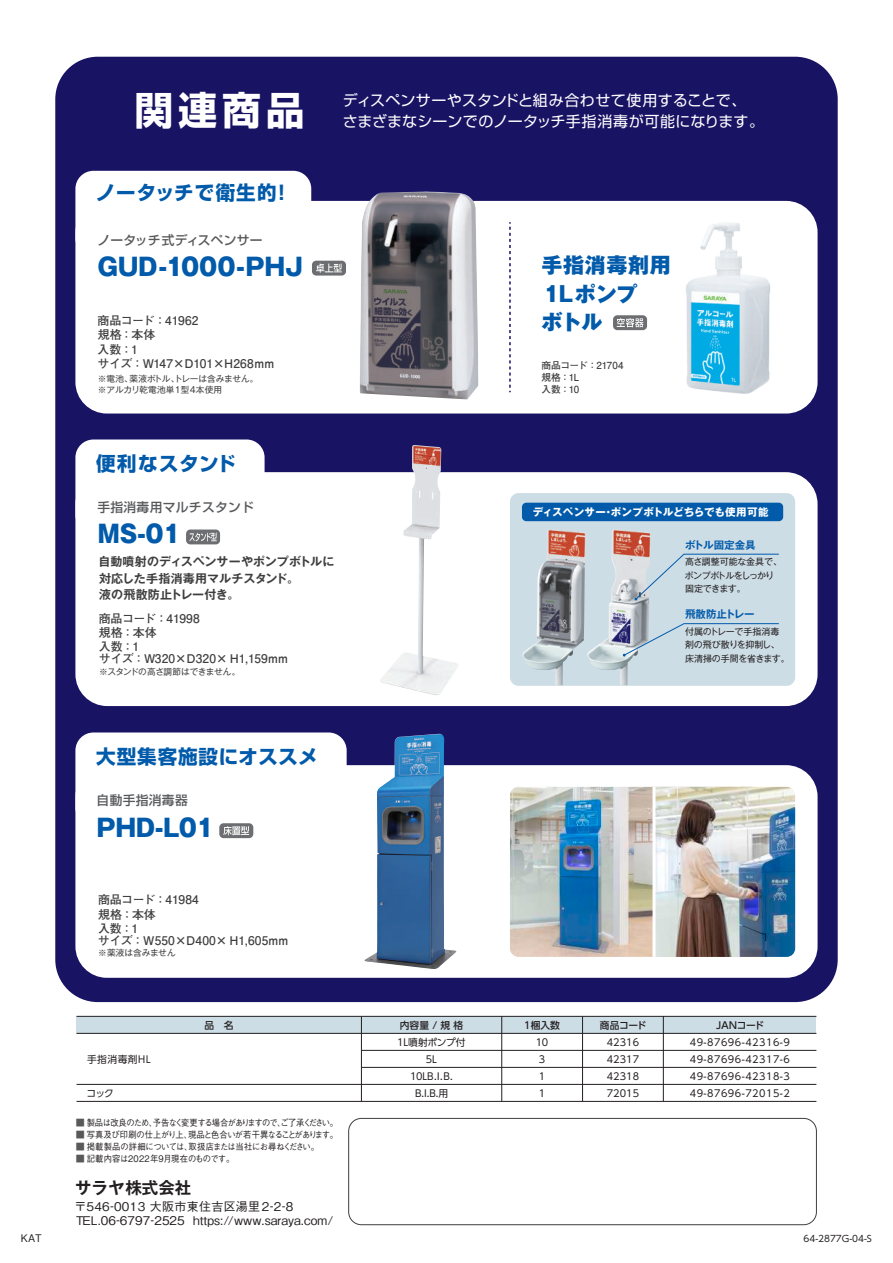
<style>
.page{position:relative;width:893px;height:1263px;background:#fff}
.page>*{position:absolute;margin:0;border:0;box-sizing:border-box;transform-origin:0 0}
.t1{font:700 38.85px "Shin Go Pro";color:#fff}
.t2{font:800 24px "Gothic MB101 Pro";letter-spacing:-.025em;color:#015aaa}
.t3{font:800 21px/28.7px "Gothic MB101 Pro";letter-spacing:.03em;color:#015aaa}
.t4{font:700 19.5px "Shin Go Pro";letter-spacing:.045em;color:#015aaa}
.t5{font:700 16.5px "Gothic MB101 Pro De";color:#231f20}
.t6{font:15px/21px "Shin Go Pro";letter-spacing:.01em;color:#fff}
.t7{font:500 12.75px "Shin Go Pro";letter-spacing:.025em;color:#58595b}
.t8{font:700 12px/14.4px "Futo Go B101 Pro";color:#3e3e3f}
.t9{font:500 12px/14.4px "Gothic BBB Pro";letter-spacing:.005em;color:#231f20}
.t10{font:700 12px/16.5px "Gothic MB101 Pro De";letter-spacing:.01em;color:#3e3e3f}
.t11{font:700 10.5px "Gothic MB101 Pro";letter-spacing:.02em;color:#fff}
.t12{font:700 10.5px "Gothic MB101 Pro De";color:#015aaa}
.t13{font:500 10.5px "Gothic BBB Pro";color:#231f20}
.t14{font:9.75px "UD Shin Go Pro";letter-spacing:.05em;color:#231f20}
.t15{font:500 9.75px "UD Shin Go Pro";letter-spacing:-.03em;color:#231f20}
.t16{font:700 9.75px/11.7px "Futo Go B101 Pro";letter-spacing:-.02em;color:#3e3e3f}
.t17{font:9.75px "UD Shin Go Pro";letter-spacing:-.025em;color:#231f20}
.t18{font:500 9px "Gothic BBB Pro";letter-spacing:-.095em;color:#231f20;scale:.92 1}
.t19{font:9px/13.5px "Gothic MB101 Pro";letter-spacing:-.01em;color:#231f20}
.t20{font:500 9px "Gothic BBB Pro";letter-spacing:-.06em;color:#231f20;scale:.92 1}
.t21{font:500 9px "Gothic BBB Pro";letter-spacing:-.025em;color:#231f20;scale:.92 1}
.t22{font:9px/13.5px "Gothic MB101 Pro";letter-spacing:-.06em;color:#231f20}
.t23{font:500 9px "Gothic BBB Pro";letter-spacing:.015em;color:#231f20;scale:.92 1}
.t24{font:9px "UD Shin Go Pro";color:#231f20}
.t25{font:8.7px/10.5px "Gothic MB101 Pro";color:#3e3e3f}
.t26{font:8.7px "Gothic MB101 Pro";letter-spacing:-.045em;color:#3e3e3f}
.s1{color:#58595b}
</style>
<div class="page">
<div style="left:55px;top:57px;width:783px;height:945px;background:#191364;border-radius:43px"></div>
<div style="left:75px;top:472px;width:742px;height:234px;background:#fff;border-radius:32px"></div>
<div style="left:75px;top:439px;width:190px;height:94px;background:#fff;border-radius:18px"></div>
<div style="left:510px;top:493px;width:285px;height:193px;background:#cddde6;border-radius:9px"></div>
<div style="left:75px;top:201px;width:742px;height:212px;background:#fff;border-radius:31px"></div>
<div style="left:75px;top:765px;width:742px;height:213px;background:#fff;border-radius:31px"></div>
<img style="left:359px;top:191px;width:119px;height:208px">
<div style="left:75px;top:171px;width:236px;height:85px;background:#fff;border-radius:18px"></div>
<div style="left:75px;top:732px;width:272px;height:94px;background:#fff;border-radius:18px"></div>
<div style="left:312px;top:261px;width:34px;height:15px;background:#6d6e71;border-radius:4px"></div>
<svg style="left:316px;top:264px;width:26px;height:9px"></svg>
<div style="left:219px;top:823px;width:34px;height:15px;background:#6d6e71;border-radius:4px"></div>
<svg style="left:223px;top:826px;width:26px;height:9px"></svg>
<div style="left:186px;top:529px;width:34px;height:15px;background:#6d6e71;border-radius:4px"></div>
<svg style="left:189px;top:532px;width:28px;height:9px"></svg>
<img style="left:686px;top:222px;width:84px;height:172px">
<svg style="left:509px;top:222px;width:2px;height:170px"></svg>
<img style="left:380px;top:445px;width:79px;height:250px">
<img style="left:364px;top:734px;width:92px;height:235px">
<img style="left:522px;top:529px;width:129px;height:156px">
<div style="left:522px;top:503px;width:261px;height:18px;background:#015aaa;border-radius:4px"></div>
<svg style="left:634px;top:553px;width:145px;height:48px"></svg>
<svg style="left:623px;top:623px;width:156px;height:34px"></svg>
<div style="left:613px;top:315px;width:34px;height:15px;background:#6d6e71;border-radius:4px"></div>
<svg style="left:617px;top:318px;width:26px;height:9px"></svg>
<img style="left:510px;top:787px;width:142px;height:170px">
<img style="left:652px;top:787px;width:143px;height:170px">
<div style="left:348px;top:1118px;width:469px;height:107px;border:1px solid #3f3f40;border-radius:13px"></div>
<div style="left:77px;top:1016px;width:739px;height:17px;background:#cddde6"></div>
<hr style="left:77px;top:1084px;width:739px;height:1px;background:#231f20">
<hr style="left:361px;top:1050px;width:455px;height:1px;background:#231f20">
<hr style="left:77px;top:1033px;width:739px;height:1px;background:#231f20">
<hr style="left:361px;top:1067px;width:455px;height:1px;background:#231f20">
<hr style="left:77px;top:1016px;width:739px;height:1px;background:#231f20">
<hr style="left:361px;top:1016px;width:1px;height:85px;background:#231f20">
<hr style="left:663px;top:1016px;width:1px;height:85px;background:#231f20">
<hr style="left:501px;top:1016px;width:1px;height:85px;background:#231f20">
<hr style="left:582px;top:1016px;width:1px;height:85px;background:#231f20">
<hr style="left:77px;top:1101px;width:739px;height:1px;background:#231f20">
<h1 class="t1" style="left:135px;top:80px;width:172px">関連商品</h1>
<p class="t6" style="left:343px;top:87px;width:423px">ディスペンサーやスタンドと組み合わせて使用することで、さまざまなシーンでのノータッチ手指消毒が可能になります。</p>
<h3 class="t4" style="left:96px;top:177px;width:197px">ノータッチで衛生的！</h3>
<p class="t7" style="left:97px;top:230px;width:167px">ノータッチ式ディスペンサー</p>
<h2 class="t2" style="left:97px;top:246px;width:207px">GUD-1000-PHJ</h2>
<p class="t8" style="left:98px;top:311px;width:178px">商品コード：41962<br>規格：本体<br>入数：1<br>サイズ：W147×D101×H268mm</p>
<p class="t25" style="left:98px;top:372px;width:162px">※電池、薬液ボトル、トレーは含みません。※アルカリ乾電池単1型4本使用</p>
<h3 class="t4" style="left:96px;top:448px;width:141px">便利なスタンド</h3>
<p class="t7" style="left:97px;top:497px;width:158px">手指消毒用マルチスタンド</p>
<h2 class="t2" style="left:97px;top:514px;width:85px">MS-01</h2>
<p class="t10" style="left:99px;top:552px;width:237px">自動噴射のディスペンサーやポンプボトルに対応した手指消毒用マルチスタンド。<br>液の飛散防止トレー付き。</p>
<p class="t8" style="left:99px;top:609px;width:102px">商品コード：41998規格：本体<br>入数：1</p>
<p class="t8" style="left:99px;top:650px;width:191px">サイズ：W320×D320× H1,159mm</p>
<p class="t26" style="left:99px;top:664px;width:143px">※スタンドの高さ調節はできません。</p>
<h3 class="t4" style="left:96px;top:741px;width:223px">大型集客施設にオススメ</h3>
<p class="t7" style="left:97px;top:790px;width:93px">自動手指消毒器</p>
<h2 class="t2" style="left:97px;top:808px;width:120px">PHD-L01</h2>
<p class="t8" style="left:98px;top:891px;width:102px">商品コード：41984規格：本体<br>入数：1</p>
<p class="t8" style="left:98px;top:932px;width:192px">サイズ：W550×D400× H1,605mm</p>
<p class="t25" style="left:98px;top:946px;width:79px">※薬液は含みません</p>
<h3 class="t3" style="left:542px;top:248px;width:131px">手指消毒剤用<br>１Lポンプ<br>ボトル</h3>
<p class="t16" style="left:541px;top:358px;width:84px">商品コード：21704規格：1L<br>入数：10</p>
<p class="t11" style="left:533px;top:503px;width:237px">ディスペンサー・ポンプボトルどちらでも使用可能</p>
<p class="t12" style="left:685px;top:537px;width:72px">ボトル固定金具</p>
<p class="t22" style="left:685px;top:554px;width:99px">高さ調整可能な金具で、ポンプボトルをしっかり固定できます。</p>
<p class="t12" style="left:685px;top:606px;width:71px">飛散防止トレー</p>
<p class="t19" style="left:685px;top:623px;width:106px">付属のトレーで手指消毒剤の飛び散りを抑制し、床清掃の手間を省きます。</p>
<p class="t14" style="left:87px;top:1051px;width:68px">手指消毒剤ＨＬ</p>
<p class="t15" style="left:204px;top:1017px;width:31px">品　名</p>
<p class="t15" style="left:400px;top:1017px;width:65px">内容量 / 規 格</p>
<p class="t15" style="left:524px;top:1017px;width:37px">1梱入数</p>
<p class="t15" style="left:600px;top:1017px;width:48px">商品コード</p>
<p class="t15" style="left:714px;top:1017px;width:52px">ＪＡＮコード</p>
<p class="t14" style="left:424px;top:1051px;width:14px">５L</p>
<p class="t14" style="left:537px;top:1051px;width:11px">３</p>
<p class="t14" style="left:605px;top:1051px;width:37px">４２３１７</p>
<p class="t14" style="left:690px;top:1051px;width:102px">49-87696-42317-6</p>
<p class="t14" style="left:408px;top:1068px;width:46px">１０LＢ.Ｉ.Ｂ.</p>
<p class="t14" style="left:539px;top:1068px;width:8px">1</p>
<p class="t14" style="left:605px;top:1068px;width:37px">４２３１８</p>
<p class="t14" style="left:690px;top:1068px;width:102px">49-87696-42318-3</p>
<p class="t17" style="left:396px;top:1034px;width:72px">１L噴射ポンプ付</p>
<p class="t14" style="left:534px;top:1034px;width:17px">１０</p>
<p class="t14" style="left:605px;top:1034px;width:37px">４２３１６</p>
<p class="t14" style="left:690px;top:1034px;width:102px">49-87696-42316-9</p>
<p class="t14" style="left:87px;top:1085px;width:29px">コック</p>
<p class="t14" style="left:415px;top:1085px;width:35px">B.I.B.用</p>
<p class="t14" style="left:539px;top:1085px;width:8px">1</p>
<p class="t14" style="left:605px;top:1085px;width:37px">７２０１５</p>
<p class="t14" style="left:690px;top:1085px;width:102px">49-87696-72015-2</p>
<p class="t18" style="left:76px;top:1115px;width:286px"><span class="s1">■</span> 製品は改良のため、予告なく変更する場合がありますので、ご了承ください。</p>
<p class="t20" style="left:76px;top:1127px;width:287px"><span class="s1">■</span> 写真及び印刷の仕上がり上、現品と色合いが若干異なることがあります。</p>
<p class="t21" style="left:76px;top:1139px;width:266px"><span class="s1">■</span> 掲載製品の詳細については、取扱店または当社にお尋ねください。</p>
<p class="t23" style="left:76px;top:1151px;width:174px"><span class="s1">■</span> 記載内容は2022年9月現在のものです。</p>
<h3 class="t5" style="left:75px;top:1174px;width:118px">サラヤ株式会社</h3>
<p class="t9" style="left:75px;top:1197px;width:260px">〒546-0013 大阪市東住吉区湯里2-2-8<br>TEL.06-6797-2525 https://www.saraya.com/</p>
<p class="t13" style="left:21px;top:1229px;width:23px">KAT</p>
<p class="t24" style="left:803px;top:1231px;width:70px">64-2877G-04-S</p>
</div>
